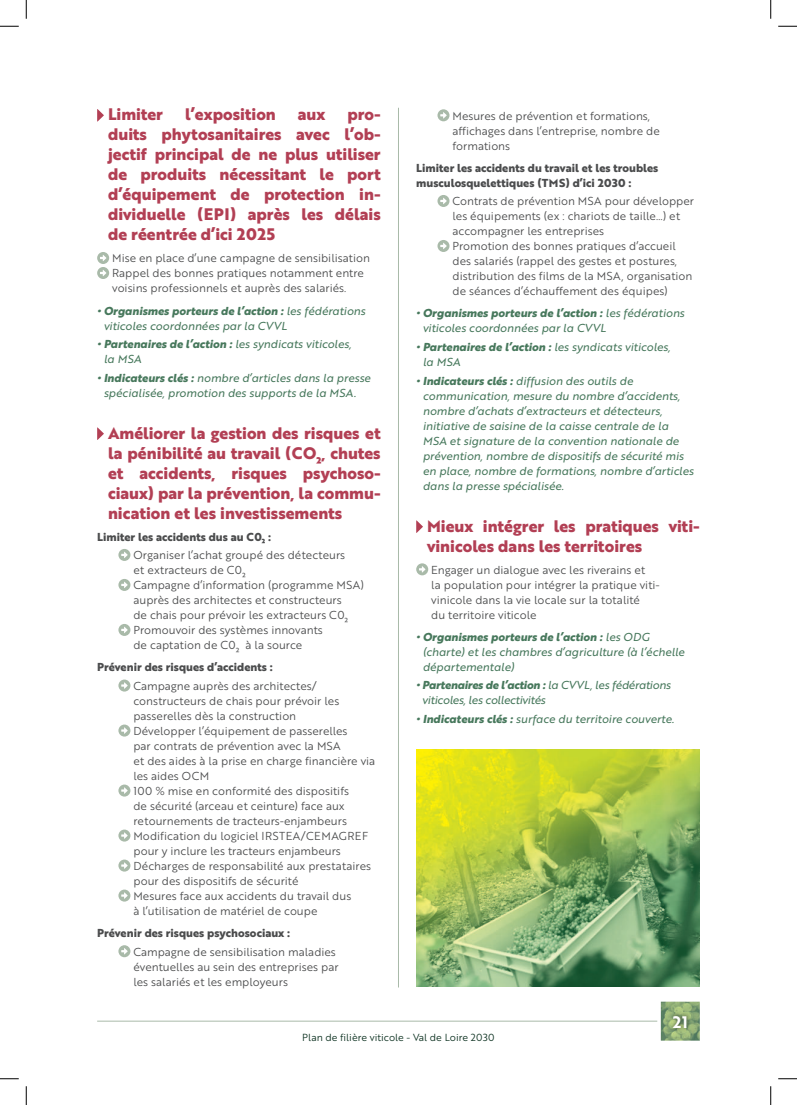
<style>
.page{position:relative;width:797px;height:1105px;background:#fff}
.page>*{position:absolute;margin:0;border:0;box-sizing:border-box;transform-origin:0 0}
.t1{font:700 16.25px/20px "Brother 1816 Extra";color:#b23f54;text-align:justify}
.t2{font:16.25px "Brother 1816 Bold";color:#fff}
.t3{font:11.25px/15px "Brother 1816 Book";color:#4b4c4d}
.t4{font:11.25px/15px "Brother 1816 Regular Italic";color:#47785c}
.t5{font:11.25px "Brother 1816 Extra Bold Italic";color:#47785c}
.t6{font:700 11.25px/15px "Brother 1816 Extra";color:#4b4c4d}
.t7{font:11.25px "Brother 1816 Extra Bold Italic";letter-spacing:-.02em;color:#47785c}
.t8{font:11.25px "Brother 1816 Regular Italic";letter-spacing:-.02em;color:#47785c}
.t9{font:10px "Brother 1816 Book";color:#0b301f}
.s1{font-family:"Brother 1816 Regular Italic"}
.s2{font-family:"Brother 1816 Extra Bold Italic"}
</style>
<div class="page">
<hr style="left:97px;top:1021px;width:560px;height:1px;background:#a9baa9">
<img style="left:661px;top:1002px;width:38px;height:39px">
<img style="left:669px;top:1012px;width:21px;height:20px">
<svg style="left:97px;top:109px;width:7px;height:13px"></svg>
<svg style="left:97px;top:252px;width:12px;height:27px"></svg>
<svg style="left:97px;top:427px;width:7px;height:13px"></svg>
<svg style="left:118px;top:549px;width:12px;height:12px"></svg>
<svg style="left:118px;top:579px;width:12px;height:12px"></svg>
<svg style="left:118px;top:624px;width:12px;height:12px"></svg>
<svg style="left:118px;top:679px;width:12px;height:12px"></svg>
<svg style="left:118px;top:724px;width:12px;height:12px"></svg>
<svg style="left:118px;top:784px;width:12px;height:12px"></svg>
<svg style="left:118px;top:829px;width:12px;height:12px"></svg>
<svg style="left:118px;top:859px;width:12px;height:12px"></svg>
<svg style="left:118px;top:889px;width:12px;height:12px"></svg>
<svg style="left:118px;top:945px;width:12px;height:12px"></svg>
<svg style="left:437px;top:109px;width:12px;height:12px"></svg>
<svg style="left:437px;top:195px;width:12px;height:12px"></svg>
<svg style="left:437px;top:240px;width:12px;height:12px"></svg>
<svg style="left:416px;top:520px;width:7px;height:13px"></svg>
<svg style="left:416px;top:563px;width:12px;height:12px"></svg>
<img style="left:416px;top:749px;width:283px;height:237px">
<hr style="left:398px;top:108px;width:1px;height:879px;background:#a9baa9">
<svg style="left:0;top:25px;width:19px;height:2px"></svg>
<svg style="left:778px;top:25px;width:19px;height:2px"></svg>
<svg style="left:0;top:1078px;width:19px;height:1px"></svg>
<svg style="left:778px;top:1078px;width:19px;height:1px"></svg>
<svg style="left:25px;top:0;width:2px;height:19px"></svg>
<svg style="left:25px;top:1086px;width:2px;height:19px"></svg>
<svg style="left:770px;top:0;width:1px;height:19px"></svg>
<svg style="left:770px;top:1086px;width:1px;height:19px"></svg>
<h1 class="t1" style="left:108px;top:104px;width:57px">Limiter</h1>
<h1 class="t1" style="left:185px;top:104px;width:92px">l’exposition</h1>
<h1 class="t1" style="left:298px;top:104px;width:29px">aux</h1>
<h1 class="t1" style="left:108px;top:104px;width:274px;text-indent:239px">pro&shy;duits phytosanitaires avec l’ob&shy;jectif principal de ne plus utiliser de produits nécessitant le port d’équipement de protection in&shy;dividuelle (EPI) après les délais de réentrée d’ici 2025</h1>
<p class="t3" style="left:112px;top:251px;width:259px">Mise en place d’une campagne de sensibilisation<br>Rappel des bonnes pratiques notamment entre voisins professionnels et auprès des salariés.</p>
<p class="t5" style="left:97px;top:306px;width:270px">• Organismes porteurs de l’action : <span class="s1">les fédérations</span></p>
<p class="t4" style="left:104px;top:318px;width:185px">viticoles coordonnées par la CVVL</p>
<p class="t5" style="left:97px;top:339px;width:256px">• Partenaires de l’action : <span class="s1">les syndicats viticoles,</span></p>
<p class="t4" style="left:104px;top:351px;width:39px">la MSA</p>
<p class="t4" style="left:104px;top:370px;width:268px;text-indent:-7px"><span class="s2">• Indicateurs clés :</span> nombre d’articles dans la presse spécialisée, promotion des supports de la MSA.</p>
<h1 class="t1" style="left:108px;top:423px;width:274px">Améliorer la gestion des risques et la pénibilité au travail (CO , chutes</h1>
<h1 class="t1" style="left:316px;top:453px;width:7px">²</h1>
<h1 class="t1" style="left:108px;top:463px;width:274px">et accidents, risques psychoso&shy;ciaux) par la prévention, la commu&shy;nication et les investissements</h1>
<p class="t6" style="left:97px;top:529px;width:166px">Limiter les accidents dus au C0</p>
<p class="t6" style="left:262px;top:535px;width:5px">²</p>
<p class="t6" style="left:268px;top:529px;width:4px">:</p>
<p class="t3" style="left:133px;top:548px;width:213px">Organiser l’achat groupé des détecteurs et extracteurs de C0</p>
<p class="t3" style="left:133px;top:572px;width:232px;line-height:8.8px;text-indent:109px">²<br>Campagne d’information (programme MSA)</p>
<p class="t3" style="left:133px;top:593px;width:213px">auprès des architectes et constructeurs de chais pour prévoir les extracteurs C0</p>
<p class="t3" style="left:344px;top:614px;width:5px">²</p>
<p class="t3" style="left:133px;top:623px;width:191px">Promouvoir des systèmes innovants de captation de C0</p>
<p class="t3" style="left:245px;top:638px;width:58px">à la source</p>
<p class="t6" style="left:97px;top:660px;width:177px">Prévenir des risques d’accidents :</p>
<p class="t3" style="left:133px;top:678px;width:243px">Campagne auprès des architectes/ constructeurs de chais pour prévoir les passerelles dès la construction<br>Développer l’équipement de passerelles<br>par contrats de prévention avec la MSA<br>et des aides à la prise en charge financière via les aides OCM<br>100 % mise en conformité des dispositifs<br>de sécurité (arceau et ceinture) face aux retournements de tracteurs-enjambeurs Modification du logiciel IRSTEA/CEMAGREF pour y inclure les tracteurs enjambeurs Décharges de responsabilité aux prestataires pour des dispositifs de sécurité<br>Mesures face aux accidents du travail dus<br>à l’utilisation de matériel de coupe</p>
<p class="t6" style="left:97px;top:925px;width:195px">Prévenir des risques psychosociaux :</p>
<p class="t3" style="left:133px;top:944px;width:207px">Campagne de sensibilisation maladies éventuelles au sein des entreprises par les salariés et les employeurs</p>
<p class="t3" style="left:236px;top:644px;width:5px">²</p>
<p class="t3" style="left:452px;top:108px;width:209px">Mesures de prévention et formations, affichages dans l’entreprise, nombre de formations</p>
<p class="t6" style="left:416px;top:160px;width:243px">Limiter les accidents du travail et les troubles musculosquelettiques (TMS) d’ici 2030 :</p>
<p class="t3" style="left:452px;top:194px;width:243px">Contrats de prévention MSA pour développer les équipements (ex : chariots de taille…) et accompagner les entreprises<br>Promotion des bonnes pratiques d’accueil des salariés (rappel des gestes et postures, distribution des films de la MSA, organisation de séances d’échauffement des équipes)</p>
<p class="t5" style="left:416px;top:309px;width:270px">• Organismes porteurs de l’action : <span class="s1">les fédérations</span></p>
<p class="t4" style="left:423px;top:321px;width:185px">viticoles coordonnées par la CVVL</p>
<p class="t5" style="left:416px;top:342px;width:256px">• Partenaires de l’action : <span class="s1">les syndicats viticoles,</span></p>
<p class="t4" style="left:423px;top:354px;width:39px">la MSA</p>
<p class="t4" style="left:423px;top:373px;width:272px;text-indent:-7px"><span class="s2">• Indicateurs clés :</span> diffusion des outils de communication, mesure du nombre d’accidents, nombre d’achats d’extracteurs et détecteurs, initiative de saisine de la caisse centrale de la MSA et signature de la convention nationale de prévention, nombre de dispositifs de sécurité mis en place, nombre de formations, nombre d’articles dans la presse spécialisée.</p>
<h1 class="t1" style="left:427px;top:516px;width:274px">Mieux intégrer les pratiques viti&shy;vinicoles dans les territoires</h1>
<p class="t3" style="left:431px;top:562px;width:230px">Engager un dialogue avec les riverains et<br>la population pour intégrer la pratique viti&shy;vinicole dans la vie locale sur la totalité<br>du territoire viticole</p>
<p class="t5" style="left:416px;top:632px;width:235px">• Organismes porteurs de l’action : <span class="s1">les ODG</span></p>
<p class="t4" style="left:423px;top:644px;width:263px">(charte) et les chambres d’agriculture (à l’échelle départementale)</p>
<p class="t7" style="left:416px;top:680px;width:256px">• Partenaires de l’action : <span class="s1">la CVVL, les fédérations</span></p>
<p class="t8" style="left:422px;top:693px;width:125px">viticoles, les collectivités</p>
<p class="t4" style="left:416px;top:711px;width:259px"><span class="s2">• Indicateurs clés :</span> surface du territoire couverte.</p>
<h1 class="t2" style="left:673px;top:1012px;width:16px">21</h1>
<p class="t9" style="left:302px;top:1031px;width:194px">Plan de filière viticole - Val de Loire 2030</p>
</div>
